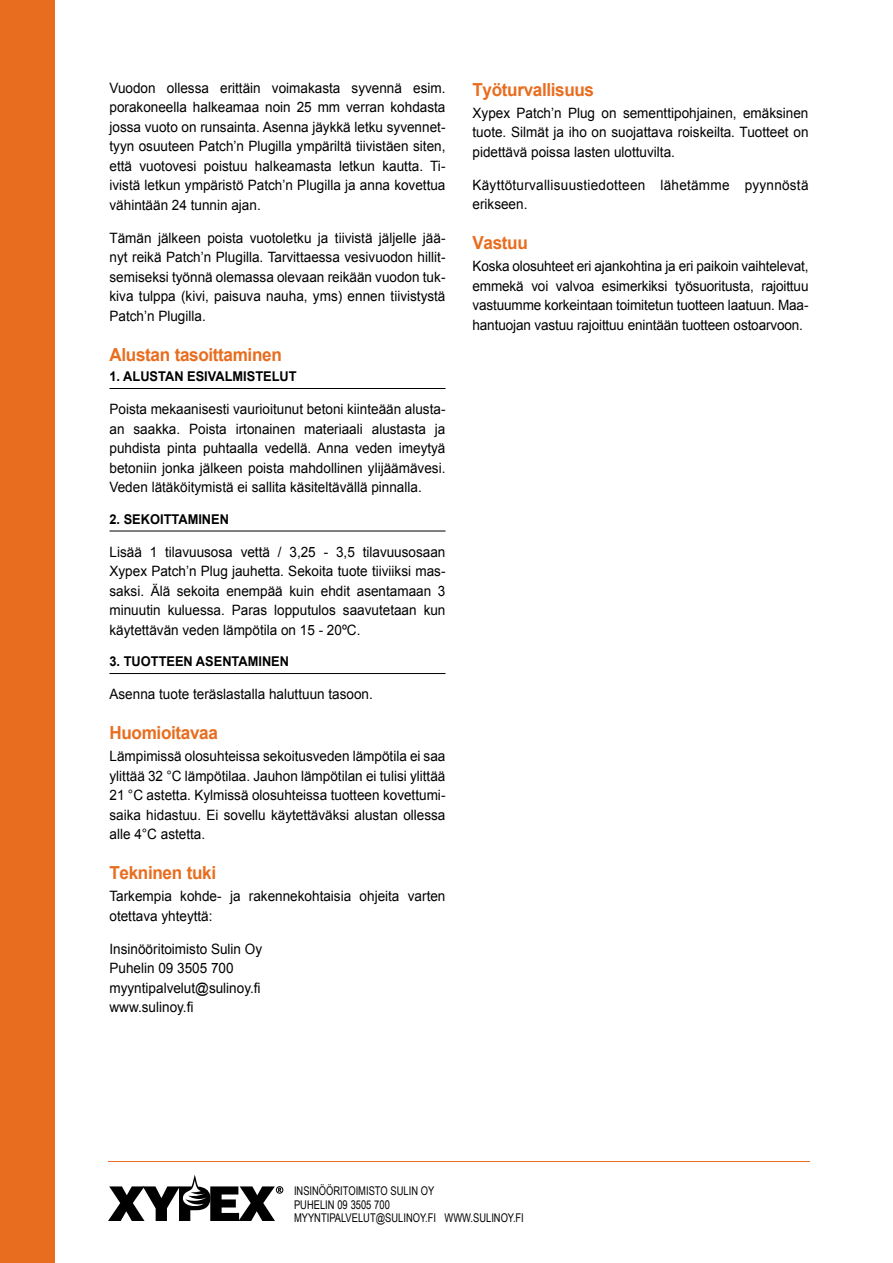
<style>
.page{position:relative;width:893px;height:1263px;background:#fff}
.page>*{position:absolute;margin:0;border:0;box-sizing:border-box;transform-origin:0 0}
.t1{font:700 18px "Arial";letter-spacing:-.02em;color:#e86d1f;scale:.95 1}
.t2{font:14.25px/19.5px "Arial";color:#000;text-align:justify;scale:.95 1}
.t3{font:14.25px/19.5px "Arial";letter-spacing:.02em;color:#000;scale:.95 1}
.t4{font:700 13.5px "Arial";color:#000;scale:.95 1}
.t5{font:12px/13.5px "Arial Narrow";color:#000;scale:.95 1}
</style>
<div class="page">
<hr style="left:110px;top:388px;width:336px;height:1px;background:#000">
<hr style="left:110px;top:531px;width:336px;height:1px;background:#000">
<hr style="left:110px;top:673px;width:336px;height:1px;background:#000">
<hr style="left:108px;top:1161px;width:702px;height:1px;background:#e86d1f">
<svg style="left:108px;top:1175px;width:175px;height:46px"></svg>
<div style="left:0;top:0;width:54px;height:1263px;background:#e86d1f"></div>
<p class="t2" style="left:110px;top:78px;width:355px">Vuodon ollessa erittäin voimakasta syvennä esim. porakoneella halkeamaa noin 25 mm verran kohdasta jossa vuoto on runsainta. Asenna jäykkä letku syvennet&shy;tyyn osuuteen Patch’n Plugilla ympäriltä tiivistäen siten, että vuotovesi poistuu halkeamasta letkun kautta. Ti&shy;ivistä letkun ympäristö Patch’n Plugilla ja anna kovettua vähintään 24 tunnin ajan.</p>
<p class="t2" style="left:110px;top:228px;width:355px">Tämän jälkeen poista vuotoletku ja tiivistä jäljelle jää&shy;nyt reikä Patch’n Plugilla. Tarvittaessa vesivuodon hillit&shy;semiseksi työnnä olemassa olevaan reikään vuodon tuk&shy;kiva tulppa (kivi, paisuva nauha, yms) ennen tiivistystä Patch’n Plugilla.</p>
<p class="t1" style="left:110px;top:342px;width:183px">Alustan tasoittaminen</p>
<p class="t4" style="left:110px;top:368px;width:199px">1. ALUSTAN ESIVALMISTELUT</p>
<p class="t2" style="left:110px;top:400px;width:355px">Poista mekaanisesti vaurioitunut betoni kiinteään alusta&shy;an saakka. Poista irtonainen materiaali alustasta ja puhdista pinta puhtaalla vedellä. Anna veden imeytyä betoniin jonka jälkeen poista mahdollinen ylijäämävesi.<br>Veden lätäköitymistä ei sallita käsiteltävällä pinnalla.</p>
<p class="t4" style="left:110px;top:510px;width:127px">2. SEKOITTAMINEN</p>
<p class="t2" style="left:110px;top:542px;width:355px">Lisää 1 tilavuusosa vettä / 3,25 - 3,5 tilavuusosaan Xypex Patch’n Plug jauhetta. Sekoita tuote tiiviiksi mas&shy;saksi. Älä sekoita enempää kuin ehdit asentamaan 3 minuutin kuluessa. Paras lopputulos saavutetaan kun käytettävän veden lämpötila on 15 - 20ºC.</p>
<p class="t4" style="left:110px;top:653px;width:191px">3. TUOTTEEN ASENTAMINEN</p>
<p class="t2" style="left:110px;top:685px;width:279px">Asenna tuote teräslastalla haluttuun tasoon.</p>
<p class="t1" style="left:110px;top:721px;width:116px">Huomioitavaa</p>
<p class="t2" style="left:110px;top:747px;width:355px">Lämpimissä olosuhteissa sekoitusveden lämpötila ei saa ylittää 32 °C lämpötilaa. Jauhon lämpötilan ei tulisi ylittää 21 °C astetta. Kylmissä olosuhteissa tuotteen kovettumi&shy;saika hidastuu. Ei sovellu käytettäväksi alustan ollessa alle 4°C astetta.</p>
<p class="t1" style="left:110px;top:861px;width:114px">Tekninen tuki</p>
<p class="t2" style="left:110px;top:887px;width:355px">Tarkempia kohde- ja rakennekohtaisia ohjeita varten otettava yhteyttä:</p>
<p class="t2" style="left:110px;top:939px;width:162px;text-align:left">Insinööritoimisto Sulin Oy<br>Puhelin 09 3505 700 myyntipalvelut@sulinoy.fi www.sulinoy.fi</p>
<p class="t1" style="left:472px;top:77px;width:129px">Työturvallisuus</p>
<p class="t2" style="left:472px;top:103px;width:355px">Xypex Patch’n Plug on sementtipohjainen, emäksinen tuote. Silmät ja iho on suojattava roiskeilta. Tuotteet on pidettävä poissa lasten ulottuvilta.</p>
<p class="t3" style="left:472px;top:175px;width:355px">Käyttöturvallisuustiedotteen lähetämme pyynnöstä erikseen.</p>
<p class="t1" style="left:472px;top:231px;width:60px">Vastuu</p>
<p class="t2" style="left:472px;top:257px;width:355px">Koska olosuhteet eri ajankohtina ja eri paikoin vaihtelevat, emmekä voi valvoa esimerkiksi työsuoritusta, rajoittuu vastuumme korkeintaan toimitetun tuotteen laatuun. Maa&shy;hantuojan vastuu rajoittuu enintään tuotteen ostoarvoon.</p>
<p class="t5" style="left:294px;top:1184px;width:243px">INSINÖÖRITOIMISTO SULIN OY<br>PUHELIN 09 3505 700<br>MYYNTIPALVELUT@SULINOY.FI WWW.SULINOY.FI</p>
</div>
